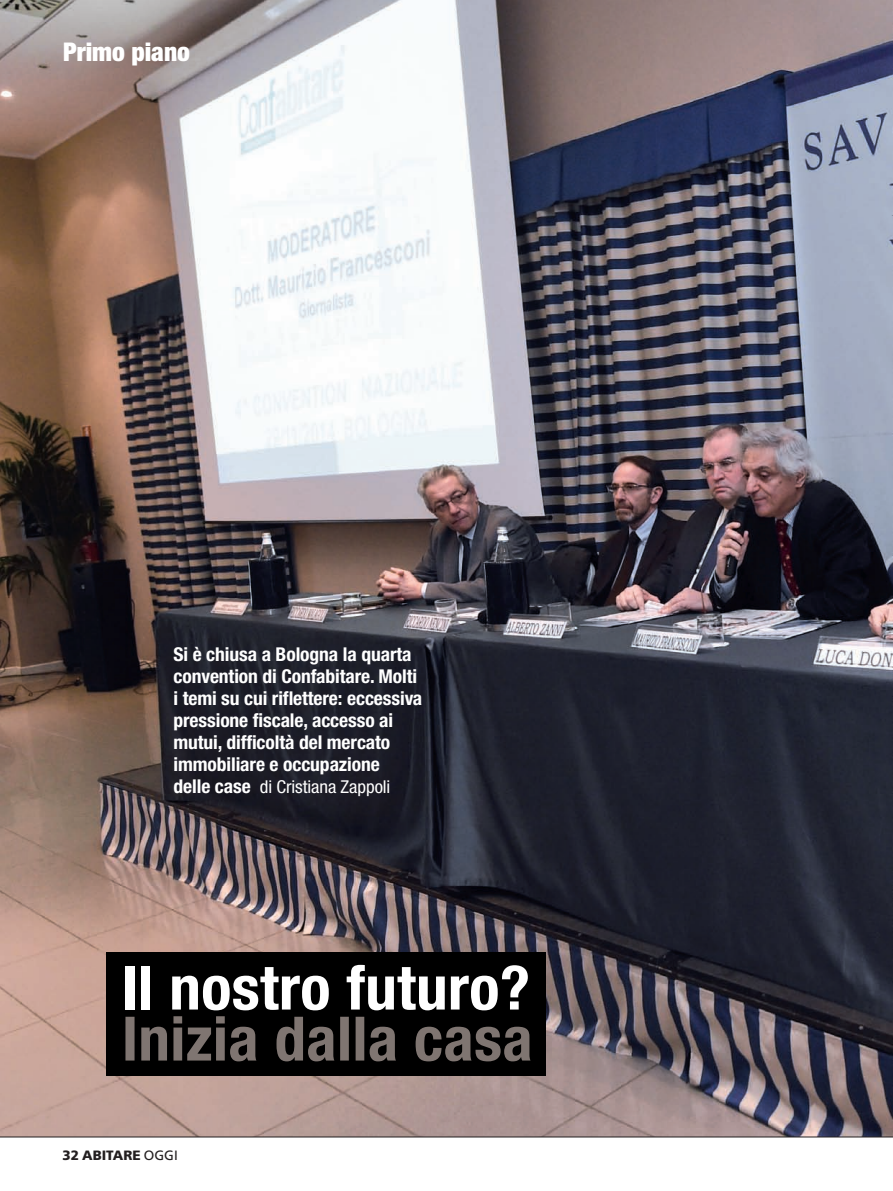
<style>
.page{position:relative;width:893px;height:1191px;background:#fff}
.page>*{position:absolute;margin:0;border:0;box-sizing:border-box;transform-origin:0 0}
.t1{font:700 condensed 61.35px "Helvetica Neue";letter-spacing:.005em;color:#fff}
.t2{font:900 condensed 25.8px "Helvetica Neue";color:#fff}
.t3{font:700 condensed 19.05px/22px "Helvetica Neue";letter-spacing:-.005em;color:#fff}
.t4{font:condensed 17.7px "Helvetica Neue";letter-spacing:-.005em;color:#fff;scale:1.05 1}
.t5{font:900 13.5px "Frutiger";color:#231f20}
.s1{font-weight:700;font-size:19.05px}
.s2{font-weight:400}
</style>
<div class="page">
<img style="left:0;top:0;width:893px;height:1136px">
<hr style="left:0;top:1136px;width:893px;height:1px;background:#231f20">
<div style="left:106px;top:952px;width:440px;height:124px;background:#000"></div>
<svg style="left:125px;top:1016px;width:396px;height:45px"></svg>
<h2 class="t2" style="left:63px;top:36px;width:129px">Primo piano</h2>
<p class="t3" style="left:173px;top:644px;width:250px">Si è chiusa a Bologna la quarta convention di Confabitare. Molti i temi su cui riflettere: eccessiva pressione fiscale, accesso ai mutui, difficoltà del mercato immobiliare e occupazione</p>
<p class="t4" style="left:173px;top:780px;width:208px"><span class="s1">delle case</span> di Cristiana Zappoli</p>
<h1 class="t1" style="left:122px;top:965px;width:410px">Il nostro futuro?</h1>
<p class="t5" style="left:63px;top:1149px;width:117px">32 ABITARE <span class="s2">OGGI</span></p>
</div>
